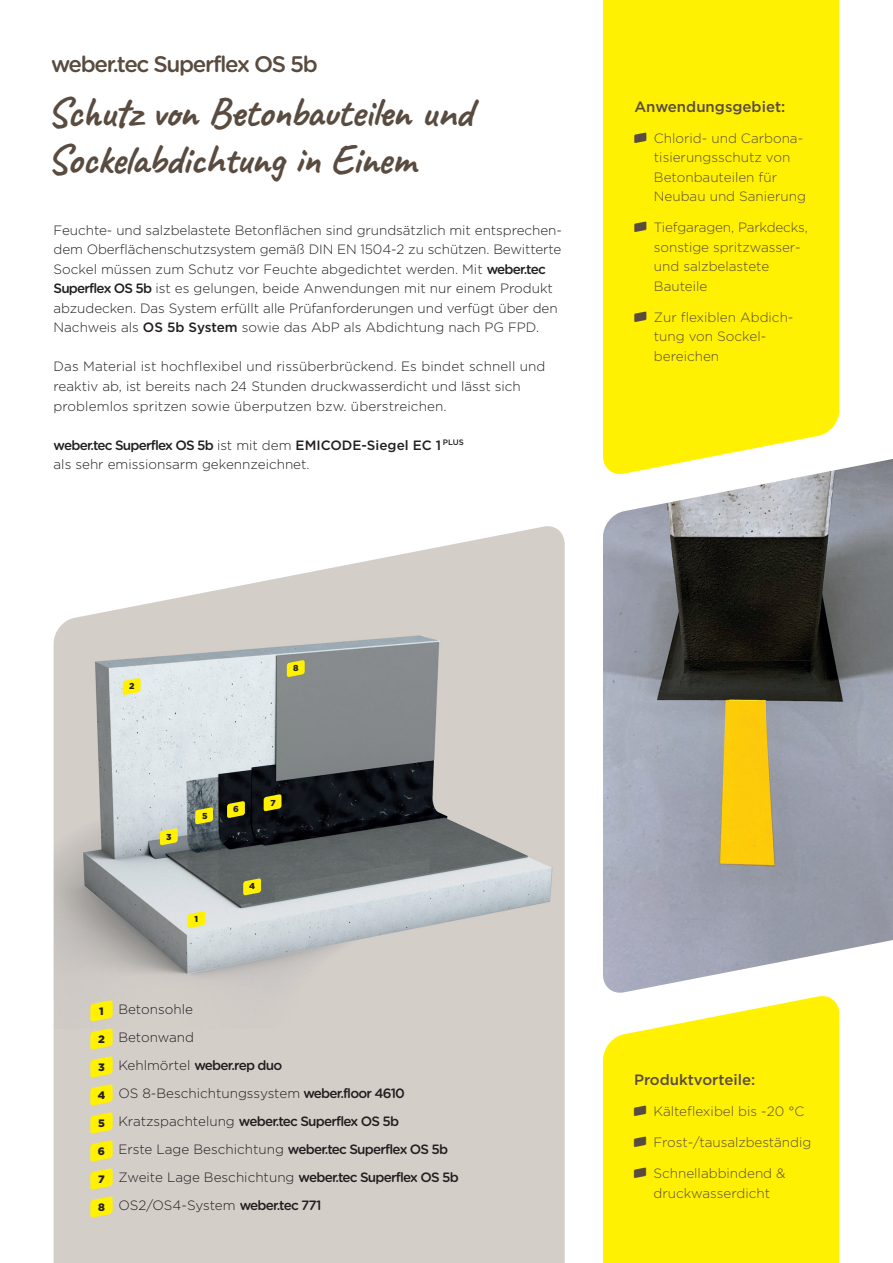
<style>
.page{position:relative;width:893px;height:1263px;background:#fff}
.page>*{position:absolute;margin:0;border:0;box-sizing:border-box;transform-origin:0 0}
._3_SUBHEAD_LINKS{font:700 42px "Caveat";letter-spacing:-.02em;color:#594b3f}
._3_SUBHEAD_LINKS-2{font:500 22.5px "Gotham Rounded";letter-spacing:-.06em;color:#594b3f}
._6_FLIESSTEXT{font:500 15px "Gotham";color:#594b3f}
._6_FLIESSTEXT-2{font:300 13.5px/19.5px "Gotham";color:#231f20}
._6_FLIESSTEXT-3{font:300 13.5px/19.5px "Gotham";color:#594b3f}
._6_FLIESSTEXT-4{font:500 13.5px "Gotham Rounded";letter-spacing:-.06em;color:#231f20}
._6_FLIESSTEXT-5{font:900 10.8px "Gotham";color:#231f20}
._6_FLIESSTEXT-6{font:900 8.7px "Gotham";color:#231f20}
.s1{font-family:"Gotham Rounded";font-weight:500}
.s2{font-weight:500}
.s3{font-family:"Weber Pi";font-weight:400;font-size:15px}
.s4{font-family:"Gotham";font-weight:300}
</style>
<div class="page">
<img style="left:54px;top:526px;width:511px;height:737px">
<div style="left:603px;top:0;width:236px;height:456px;background:#fff101"></div>
<svg style="left:603px;top:996px;width:236px;height:267px;background:#fff214"></svg>
<img style="left:603px;top:459px;width:290px;height:534px">
<svg style="left:90px;top:1000px;width:23px;height:22px"></svg>
<svg style="left:90px;top:1028px;width:23px;height:22px"></svg>
<svg style="left:90px;top:1056px;width:23px;height:22px"></svg>
<svg style="left:90px;top:1084px;width:23px;height:22px"></svg>
<svg style="left:90px;top:1112px;width:23px;height:22px"></svg>
<svg style="left:90px;top:1140px;width:23px;height:22px"></svg>
<svg style="left:90px;top:1168px;width:23px;height:22px"></svg>
<svg style="left:90px;top:1196px;width:23px;height:22px"></svg>
<svg style="left:160px;top:828px;width:18px;height:17px"></svg>
<svg style="left:123px;top:678px;width:18px;height:17px"></svg>
<svg style="left:243px;top:878px;width:18px;height:18px"></svg>
<svg style="left:188px;top:911px;width:17px;height:17px"></svg>
<svg style="left:287px;top:660px;width:18px;height:17px"></svg>
<svg style="left:227px;top:801px;width:18px;height:17px"></svg>
<svg style="left:195px;top:807px;width:18px;height:18px"></svg>
<svg style="left:264px;top:794px;width:17px;height:17px"></svg>
<p class="_3_SUBHEAD_LINKS-2" style="left:51px;top:48px;width:268px">weber.tec Superflex OS 5b</p>
<p class="_3_SUBHEAD_LINKS" style="left:47px;top:86px;width:427px">Schutz von Betonbauteilen und</p>
<p class="_3_SUBHEAD_LINKS" style="left:47px;top:132px;width:370px">Sockelabdichtung in Einem</p>
<p class="_6_FLIESSTEXT-2" style="left:54px;top:220px;width:510px">Feuchte- und salzbelastete Betonflächen sind grundsätzlich mit entsprechen&shy;dem Oberflächenschutzsystem gemäß DIN EN 1504-2 zu schützen. Bewitterte Sockel müssen zum Schutz vor Feuchte abgedichtet werden. Mit <span class="s1">weber.tec Superflex OS 5b</span> ist es gelungen, beide Anwendungen mit nur einem Produkt abzudecken. Das System erfüllt alle Prüfanforderungen und verfügt über den Nachweis als <span class="s2">OS 5b System</span> sowie das AbP als Abdichtung nach PG FPD.</p>
<p class="_6_FLIESSTEXT-2" style="left:54px;top:357px;width:493px">Das Material ist hochflexibel und rissüberbrückend. Es bindet schnell und reaktiv ab, ist bereits nach 24 Stunden druckwasserdicht und lässt sich problemlos spritzen sowie überputzen bzw. überstreichen.</p>
<p class="_6_FLIESSTEXT-2" style="left:54px;top:435px;width:412px"><span class="s1">weber.tec Superflex OS 5b</span> ist mit dem <span class="s2">EMICODE-Siegel EC 1</span> <sup>PLUS </sup>als sehr emissionsarm gekennzeichnet.</p>
<p class="_6_FLIESSTEXT" style="left:634px;top:97px;width:152px">Anwendungsgebiet:</p>
<p class="_6_FLIESSTEXT-3" style="left:654px;top:128px;width:154px;text-indent:-19px"><span class="s3">•</span> Chlorid- und Carbona&shy;tisierungsschutz von<br>Betonbauteilen für<br>Neubau und Sanierung</p>
<p class="_6_FLIESSTEXT-3" style="left:654px;top:217px;width:155px;text-indent:-19px"><span class="s3">•</span> Tiefgaragen, Parkdecks, sonstige spritzwasser&shy;und salzbelastete<br>Bauteile</p>
<p class="_6_FLIESSTEXT-3" style="left:654px;top:307px;width:141px;text-indent:-19px"><span class="s3">•</span> Zur flexiblen Abdich&shy;tung von Sockel&shy;bereichen</p>
<p class="_6_FLIESSTEXT-6" style="left:129px;top:679px;width:7px">2</p>
<p class="_6_FLIESSTEXT-6" style="left:293px;top:662px;width:7px">8</p>
<p class="_6_FLIESSTEXT-6" style="left:166px;top:831px;width:7px">3</p>
<p class="_6_FLIESSTEXT-6" style="left:202px;top:809px;width:7px">5</p>
<p class="_6_FLIESSTEXT-6" style="left:195px;top:913px;width:5px">1</p>
<p class="_6_FLIESSTEXT-6" style="left:233px;top:803px;width:7px">6</p>
<p class="_6_FLIESSTEXT-6" style="left:271px;top:796px;width:7px">7</p>
<p class="_6_FLIESSTEXT-6" style="left:249px;top:880px;width:7px">4</p>
<p class="_6_FLIESSTEXT-5" style="left:99px;top:1004px;width:6px">1</p>
<p class="_6_FLIESSTEXT-2" style="left:118px;top:999px;width:76px">Betonsohle</p>
<p class="_6_FLIESSTEXT-5" style="left:98px;top:1032px;width:8px">2</p>
<p class="_6_FLIESSTEXT-2" style="left:118px;top:1027px;width:77px">Betonwand</p>
<p class="_6_FLIESSTEXT-5" style="left:98px;top:1060px;width:8px">3</p>
<p class="_6_FLIESSTEXT-4" style="left:118px;top:1055px;width:165px"><span class="s4">Kehlmörtel</span> weber.rep duo</p>
<p class="_6_FLIESSTEXT-5" style="left:98px;top:1088px;width:9px">4</p>
<p class="_6_FLIESSTEXT-2" style="left:118px;top:1083px;width:288px">OS 8-Beschichtungssystem <span class="s1">weber.floor 4610</span></p>
<p class="_6_FLIESSTEXT-5" style="left:98px;top:1116px;width:8px">5</p>
<p class="_6_FLIESSTEXT-4" style="left:118px;top:1111px;width:282px"><span class="s4">Kratzspachtelung</span> weber.tec Superflex OS 5b</p>
<p class="_6_FLIESSTEXT-5" style="left:98px;top:1144px;width:9px">6</p>
<p class="_6_FLIESSTEXT-4" style="left:118px;top:1139px;width:331px"><span class="s4">Erste Lage Beschichtung</span> weber.tec Superflex OS 5b</p>
<p class="_6_FLIESSTEXT-5" style="left:98px;top:1172px;width:8px">7</p>
<p class="_6_FLIESSTEXT-2" style="left:118px;top:1167px;width:342px">Zweite Lage Beschichtung <span class="s1">weber.tec Superflex OS 5b</span></p>
<p class="_6_FLIESSTEXT-5" style="left:98px;top:1200px;width:8px">8</p>
<p class="_6_FLIESSTEXT-2" style="left:118px;top:1195px;width:205px">OS2/OS4-System <span class="s1">weber.tec 771</span></p>
<p class="_6_FLIESSTEXT" style="left:634px;top:1070px;width:123px">Produktvorteile:</p>
<p class="_6_FLIESSTEXT-3" style="left:634px;top:1101px;width:172px"><span class="s3">•</span> Kälteflexibel bis -20 °C</p>
<p class="_6_FLIESSTEXT-3" style="left:634px;top:1132px;width:179px"><span class="s3">•</span> Frost-/tausalzbeständig</p>
<p class="_6_FLIESSTEXT-3" style="left:634px;top:1163px;width:153px;text-align:center"><span class="s3">•</span> Schnellabbindend &amp; druckwasserdicht</p>
</div>
